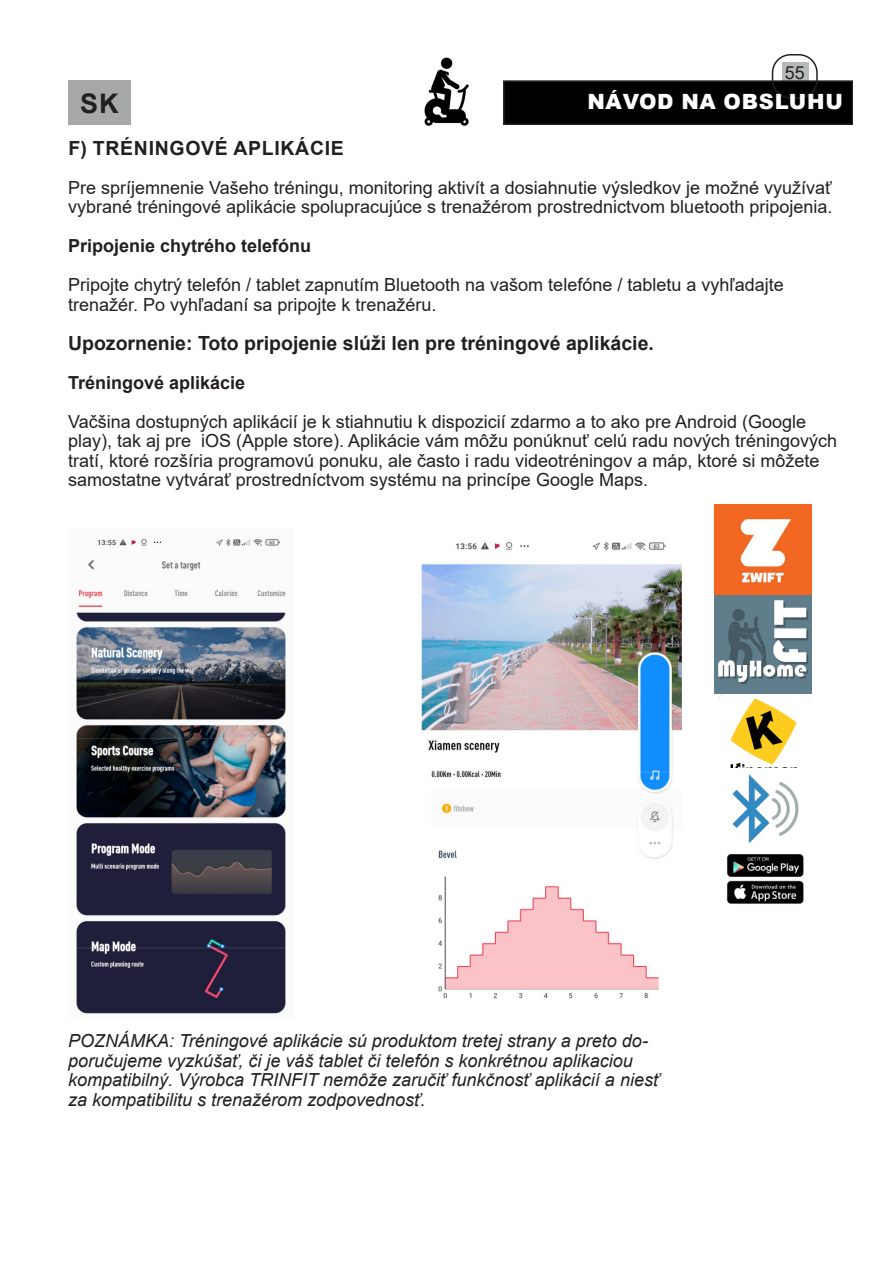
<style>
.page{position:relative;width:893px;height:1263px;background:#fff}
.page>*{position:absolute;margin:0;border:0;box-sizing:border-box;transform-origin:0 0}
.t1{font:700 27px "Arial";color:#231f20}
.Title_2_-_List{font:900 21px "Arial";letter-spacing:.035em;color:#fff}
.Ztucneni{font:700 19.5px "Arial";color:#231f20}
.Title_3_-_Subsection{font:700 19.5px "Arial";letter-spacing:.035em;color:#231f20}
.Text{font:18px/19.5px "Arial";color:#231f20}
.Text-2{font:italic 18px/19.5px "Arial";color:#231f20}
.Text-3{font:700 18px "Arial";color:#231f20}
.Ztucneni-2{font:700 18px "Arial";color:#231f20}
</style>
<div class="page">
<div style="left:782px;top:62px;width:26px;height:21px;background:#b7baba"></div>
<div style="left:504px;top:81px;width:348px;height:43px;background:#000"></div>
<div style="left:503px;top:80px;width:350px;height:45px;border:2px solid #231f20"></div>
<div style="left:772px;top:54px;width:46px;height:45px;border:2px solid #231f20;border-radius:18px"></div>
<div style="left:68px;top:80px;width:63px;height:45px;background:#a7a9a9"></div>
<img style="left:424px;top:57px;width:45px;height:68px">
<img style="left:76px;top:538px;width:605px;height:476px">
<img style="left:714px;top:504px;width:98px;height:90px">
<img style="left:718px;top:695px;width:90px;height:73px">
<img style="left:714px;top:596px;width:98px;height:97px">
<img style="left:726px;top:774px;width:78px;height:130px">
<p class="Text" style="left:785px;top:62px;width:22px">55</p>
<p class="t1" style="left:80px;top:84px;width:40px">SK</p>
<p class="Title_2_-_List" style="left:587px;top:87px;width:257px">NÁVOD NA OBSLUHU</p>
<p class="Title_3_-_Subsection" style="left:68px;top:134px;width:277px">F) TRÉNINGOVÉ APLIKÁCIE</p>
<p class="Text" style="left:68px;top:177px;width:766px">Pre spríjemnenie Vašeho tréningu, monitoring aktivít a dosiahnutie výsledkov je možné využívať vybrané tréningové aplikácie spolupracujúce s trenažérom prostrednictvom bluetooth pripojenia.</p>
<p class="Text-3" style="left:68px;top:233px;width:245px">Pripojenie chytrého telefónu</p>
<p class="Text" style="left:68px;top:275px;width:717px">Pripojte chytrý telefón / tablet zapnutím Bluetooth na vašom telefóne / tabletu a vyhľadajte trenažér. Po vyhľadaní sa pripojte k trenažéru.</p>
<p class="Ztucneni" style="left:68px;top:329px;width:587px">Upozornenie: Toto pripojenie slúži len pre tréningové aplikácie.</p>
<p class="Ztucneni-2" style="left:68px;top:370px;width:179px">Tréningové aplikácie</p>
<p class="Text" style="left:68px;top:411px;width:771px">Vačšina dostupných aplikácií je k stiahnutiu k dispozicií zdarmo a to ako pre Android (Google play), tak aj pre iOS (Apple store). Aplikácie vám môžu ponúknuť celú radu nových tréningových tratí, ktoré rozšíria programovú ponuku, ale často i radu videotréningov a máp, ktoré si môžete samostatne vytvárať prostredníctvom systému na princípe Google Maps.</p>
<p class="Text-2" style="left:68px;top:1032px;width:593px">POZNÁMKA: Tréningové aplikácie sú produktom tretej strany a preto do&shy;poručujeme vyzkúšať, či je váš tablet či telefón s konkrétnou aplikaciou kompatibilný. Výrobca TRINFIT nemôže zaručiť funkčnosť aplikácií a niesť za kompatibilitu s trenažérom zodpovednosť.</p>
</div>
